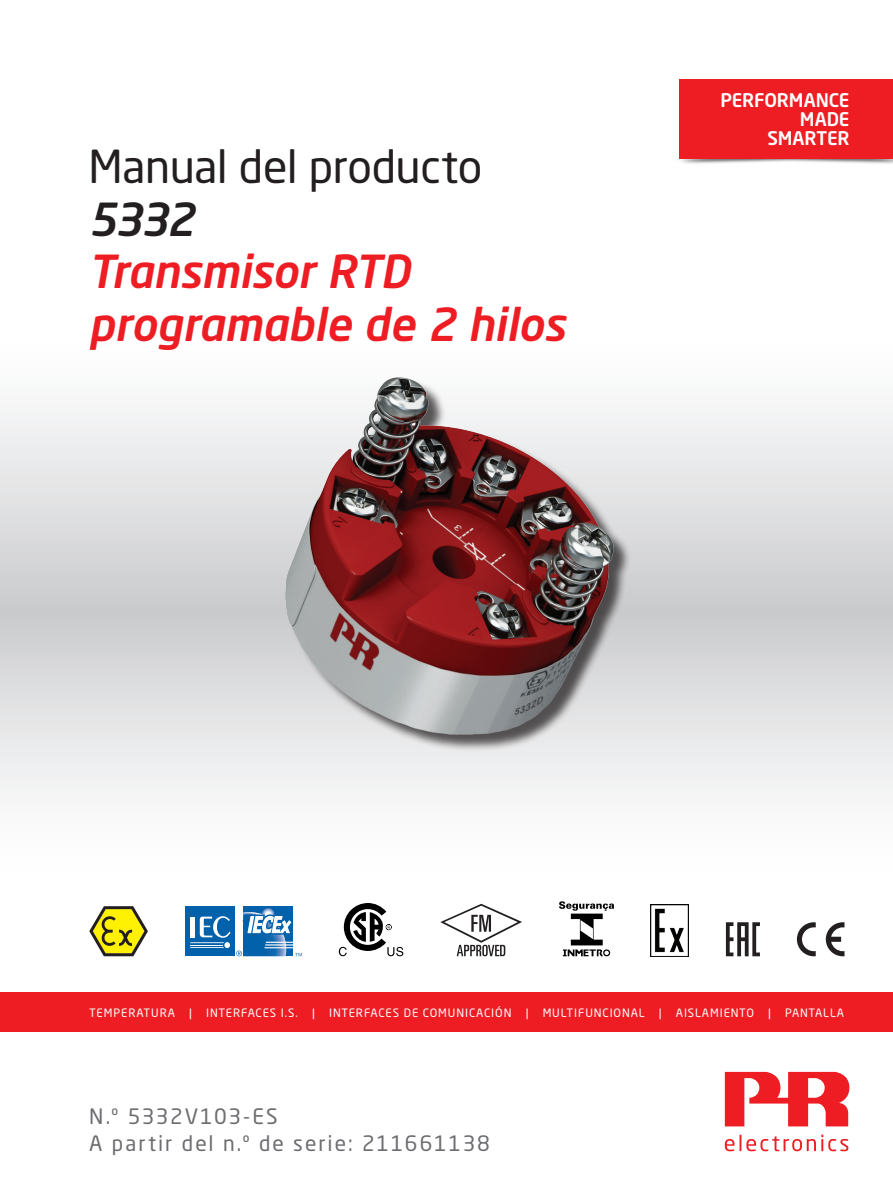
<style>
.page{position:relative;width:893px;height:1191px;background:#fff}
.page>*{position:absolute;margin:0;border:0;box-sizing:border-box;transform-origin:0 0}
.t1{font:italic 500 45px/52.5px "Neo Sans Pro";letter-spacing:-.005em;color:#ee1d23}
.t2{font:45px "Neo Sans Pro";letter-spacing:-.01em;color:#231f20}
.t3{font:italic 500 45px "Neo Sans Pro";color:#231f20}
.t4{font:21px/27px "Neo Sans Pro";letter-spacing:.09em;color:#6c6d70}
.t5{font:500 18.6px/19px "Neo Sans Std";letter-spacing:-.01em;color:#fff;text-align:right}
.t6{font:11.4px "Neo Sans Pro";letter-spacing:.08em;color:#fff}
</style>
<div class="page">
<svg style="left:0;top:408px;width:893px;height:387px"></svg>
<div style="left:0;top:992px;width:893px;height:40px;background:#ee1d23"></div>
<img style="left:264px;top:377px;width:365px;height:399px">
<img style="left:679px;top:153px;width:214px;height:11px">
<div style="left:680px;top:79px;width:213px;height:80px;background:#ee1d23"></div>
<svg style="left:725px;top:1134px;width:123px;height:17px"></svg>
<svg style="left:725px;top:1071px;width:124px;height:55px"></svg>
<svg style="left:339px;top:903px;width:64px;height:53px"></svg>
<svg style="left:440px;top:903px;width:82px;height:53px"></svg>
<div style="left:243px;top:906px;width:50px;height:50px;background:#0161aa"></div>
<svg style="left:261px;top:907px;width:14px;height:14px"></svg>
<div style="left:185px;top:906px;width:50px;height:50px;background:#0161aa"></div>
<svg style="left:190px;top:916px;width:40px;height:32px"></svg>
<svg style="left:236px;top:911px;width:66px;height:45px"></svg>
<svg style="left:89px;top:906px;width:59px;height:50px"></svg>
<svg style="left:826px;top:922px;width:18px;height:34px"></svg>
<svg style="left:797px;top:922px;width:19px;height:34px"></svg>
<svg style="left:726px;top:922px;width:34px;height:34px"></svg>
<img style="left:651px;top:904px;width:38px;height:52px">
<svg style="left:559px;top:901px;width:55px;height:55px"></svg>
<h1 class="t2" style="left:89px;top:139px;width:395px">Manual del producto</h1>
<h1 class="t3" style="left:89px;top:191px;width:108px">5332</h1>
<h1 class="t1" style="left:89px;top:244px;width:478px">Transmisor RTD programable de 2 hilos</h1>
<h3 class="t5" style="left:720px;top:90px;width:131px">PERFORMANCE<br>MADE<br>SMARTER</h3>
<p class="t6" style="left:89px;top:1005px;width:756px">TEMPERATURA | INTERFACES I.S. | INTERFACES DE COMUNICACIÓN | MULTIFUNCIONAL | AISLAMIENTO | PANTALLA</p>
<h2 class="t4" style="left:89px;top:1102px;width:402px">N.º 5332V103-ES<br>A partir del n.º de serie: 211661138</h2>
</div>
